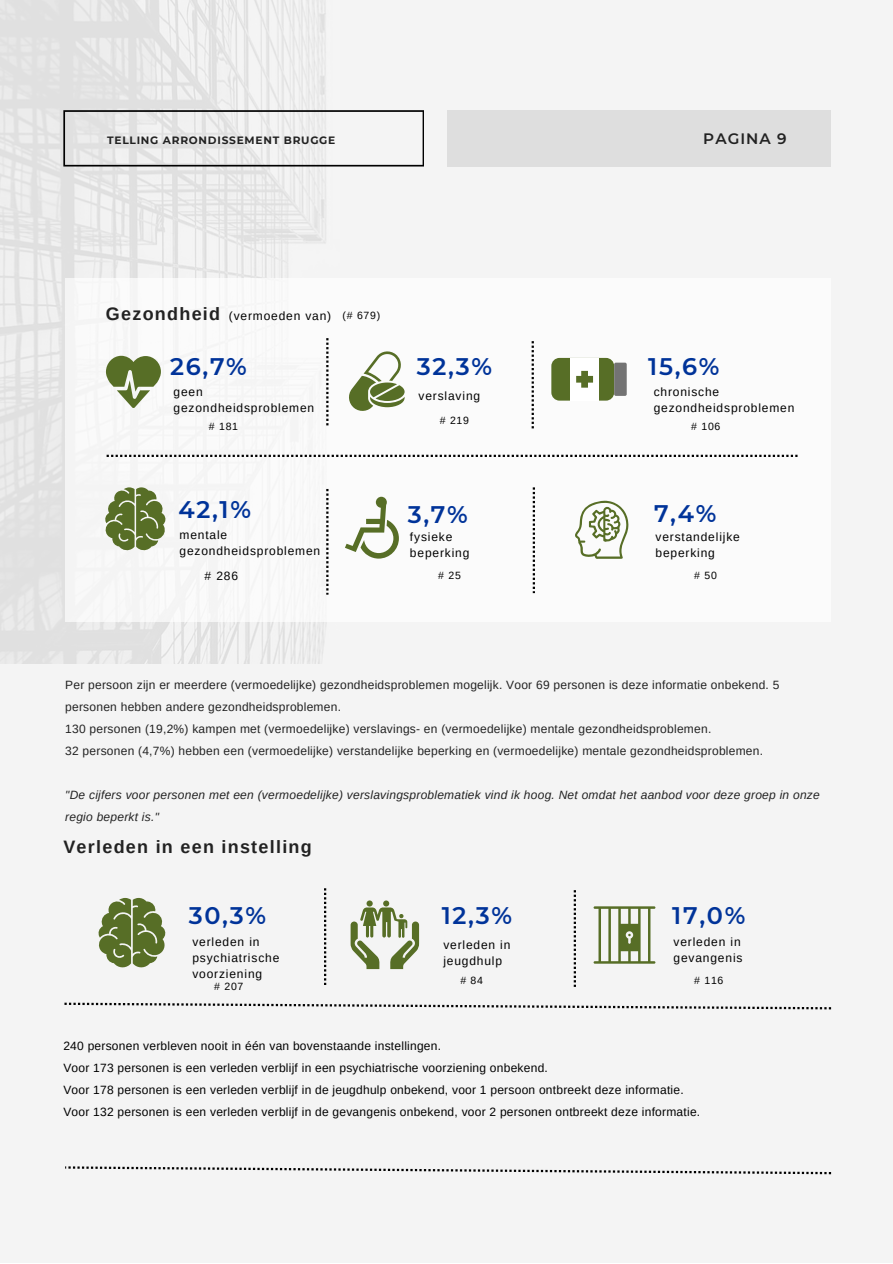
<style>
.page{position:relative;width:893px;height:1264px;background:#fff}
.page>*{position:absolute;margin:0;border:0;box-sizing:border-box;transform-origin:0 0}
.t1{font:600 24px "Montserrat";letter-spacing:.07em;color:#039}
.t2{font:700 18px "Arimo";letter-spacing:.07em;color:#222}
.t3{font:600 15.15px "Montserrat";letter-spacing:.07em;color:#222}
.t4{font:12px/22px "Arimo";letter-spacing:.02em;color:#222}
.t5{font:12px/22px "Arimo";letter-spacing:.02em;color:#000}
.t6{font:12px/16px "Arimo";letter-spacing:.07em;color:#000}
.t7{font:italic 12px/22px "Arimo";letter-spacing:.02em;color:#222}
.t8{font:700 10.65px "Montserrat";letter-spacing:.07em;color:#222}
.t9{font:10.5px "Arimo";letter-spacing:.07em;color:#000}
</style>
<div class="page">
<div style="left:0;top:0;width:892px;height:1262px;background:#f4f4f4"></div>
<img style="left:0;top:0;width:339px;height:663px">
<div style="left:65px;top:278px;width:766px;height:343px;background:#fff"></div>
<svg style="left:63px;top:110px;width:361px;height:56px"></svg>
<div style="left:447px;top:110px;width:383px;height:56px;background:#dedede"></div>
<svg style="left:106px;top:356px;width:55px;height:52px"></svg>
<svg style="left:349px;top:351px;width:55px;height:60px"></svg>
<div style="left:551px;top:358px;width:63px;height:42px;background:#576e26;border-radius:8px"></div>
<div style="left:570px;top:358px;width:28px;height:42px;background:#fff"></div>
<div style="left:614px;top:362px;width:12px;height:34px;background:#737373;border-radius:2px"></div>
<svg style="left:576px;top:371px;width:17px;height:16px"></svg>
<svg style="left:104px;top:487px;width:61px;height:64px"></svg>
<svg style="left:575px;top:500px;width:53px;height:59px"></svg>
<svg style="left:345px;top:497px;width:53px;height:61px"></svg>
<svg style="left:531px;top:341px;width:3px;height:87px"></svg>
<svg style="left:532px;top:487px;width:3px;height:106px"></svg>
<svg style="left:107px;top:455px;width:690px;height:2px"></svg>
<svg style="left:98px;top:897px;width:67px;height:71px"></svg>
<svg style="left:350px;top:900px;width:69px;height:69px"></svg>
<svg style="left:64px;top:1002px;width:767px;height:7px"></svg>
<svg style="left:324px;top:888px;width:2px;height:97px"></svg>
<svg style="left:593px;top:906px;width:62px;height:57px"></svg>
<svg style="left:573px;top:890px;width:3px;height:96px"></svg>
<svg style="left:326px;top:338px;width:2px;height:87px"></svg>
<svg style="left:326px;top:489px;width:2px;height:105px"></svg>
<svg style="left:65px;top:1166px;width:766px;height:8px"></svg>
<p class="t8" style="left:107px;top:134px;width:230px">TELLING ARRONDISSEMENT BRUGGE</p>
<p class="t3" style="left:703px;top:129px;width:85px">PAGINA 9</p>
<h2 class="t2" style="left:106px;top:304px;width:116px">Gezondheid</h2>
<h1 class="t1" style="left:170px;top:352px;width:78px">26,7%</h1>
<p class="t6" style="left:174px;top:384px;width:142px">geen gezondheidsproblemen</p>
<p class="t6" style="left:229px;top:307px;width:104px">(vermoeden van)</p>
<p class="t9" style="left:342px;top:309px;width:39px">(# 679)</p>
<h1 class="t1" style="left:417px;top:351px;width:77px">32,3%</h1>
<h1 class="t1" style="left:648px;top:352px;width:73px">15,6%</h1>
<p class="t6" style="left:653px;top:384px;width:142px">chronische gezondheidsproblemen</p>
<p class="t6" style="left:418px;top:387px;width:63px">verslaving</p>
<p class="t9" style="left:209px;top:420px;width:31px"># 181</p>
<p class="t9" style="left:440px;top:415px;width:31px"># 219</p>
<p class="t9" style="left:691px;top:420px;width:31px"># 106</p>
<h1 class="t1" style="left:178px;top:494px;width:74px">42,1%</h1>
<h1 class="t1" style="left:408px;top:499px;width:62px">3,7%</h1>
<h1 class="t1" style="left:654px;top:499px;width:64px">7,4%</h1>
<p class="t6" style="left:179px;top:526px;width:142px">mentale gezondheidsproblemen</p>
<p class="t6" style="left:655px;top:528px;width:86px">verstandelijke beperking</p>
<p class="t6" style="left:410px;top:528px;width:61px">fysieke beperking</p>
<p class="t5" style="left:205px;top:564px;width:35px"># 286</p>
<p class="t9" style="left:438px;top:569px;width:24px"># 25</p>
<p class="t9" style="left:694px;top:569px;width:24px"># 50</p>
<p class="t4" style="left:65px;top:673px;width:715px">Per persoon zijn er meerdere (vermoedelijke) gezondheidsproblemen mogelijk. Voor 69 personen is deze informatie onbekend. 5 personen hebben andere gezondheidsproblemen.<br>130 personen (19,2%) kampen met (vermoedelijke) verslavings- en (vermoedelijke) mentale gezondheidsproblemen.<br>32 personen (4,7%) hebben een (vermoedelijke) verstandelijke beperking en (vermoedelijke) mentale gezondheidsproblemen.</p>
<p class="t7" style="left:65px;top:783px;width:756px">"De cijfers voor personen met een (vermoedelijke) verslavingsproblematiek vind ik hoog. Net omdat het aanbod voor deze groep in onze regio beperkt is."</p>
<h2 class="t2" style="left:63px;top:836px;width:250px">Verleden in een instelling</h2>
<h1 class="t1" style="left:189px;top:901px;width:79px">30,3%</h1>
<p class="t6" style="left:192px;top:933px;width:88px">verleden in psychiatrische voorziening</p>
<p class="t9" style="left:214px;top:980px;width:31px"># 207</p>
<h1 class="t1" style="left:441px;top:901px;width:72px">12,3%</h1>
<h1 class="t1" style="left:672px;top:901px;width:75px">17,0%</h1>
<p class="t6" style="left:443px;top:936px;width:69px">verleden in jeugdhulp</p>
<p class="t6" style="left:673px;top:933px;width:70px">verleden in gevangenis</p>
<p class="t9" style="left:460px;top:974px;width:24px"># 84</p>
<p class="t9" style="left:694px;top:974px;width:31px"># 116</p>
<p class="t5" style="left:63px;top:1034px;width:638px">240 personen verbleven nooit in één van bovenstaande instellingen.<br>Voor 173 personen is een verleden verblijf in een psychiatrische voorziening onbekend.<br>Voor 178 personen is een verleden verblijf in de jeugdhulp onbekend, voor 1 persoon ontbreekt deze informatie.<br>Voor 132 personen is een verleden verblijf in de gevangenis onbekend, voor 2 personen ontbreekt deze informatie.</p>
</div>
